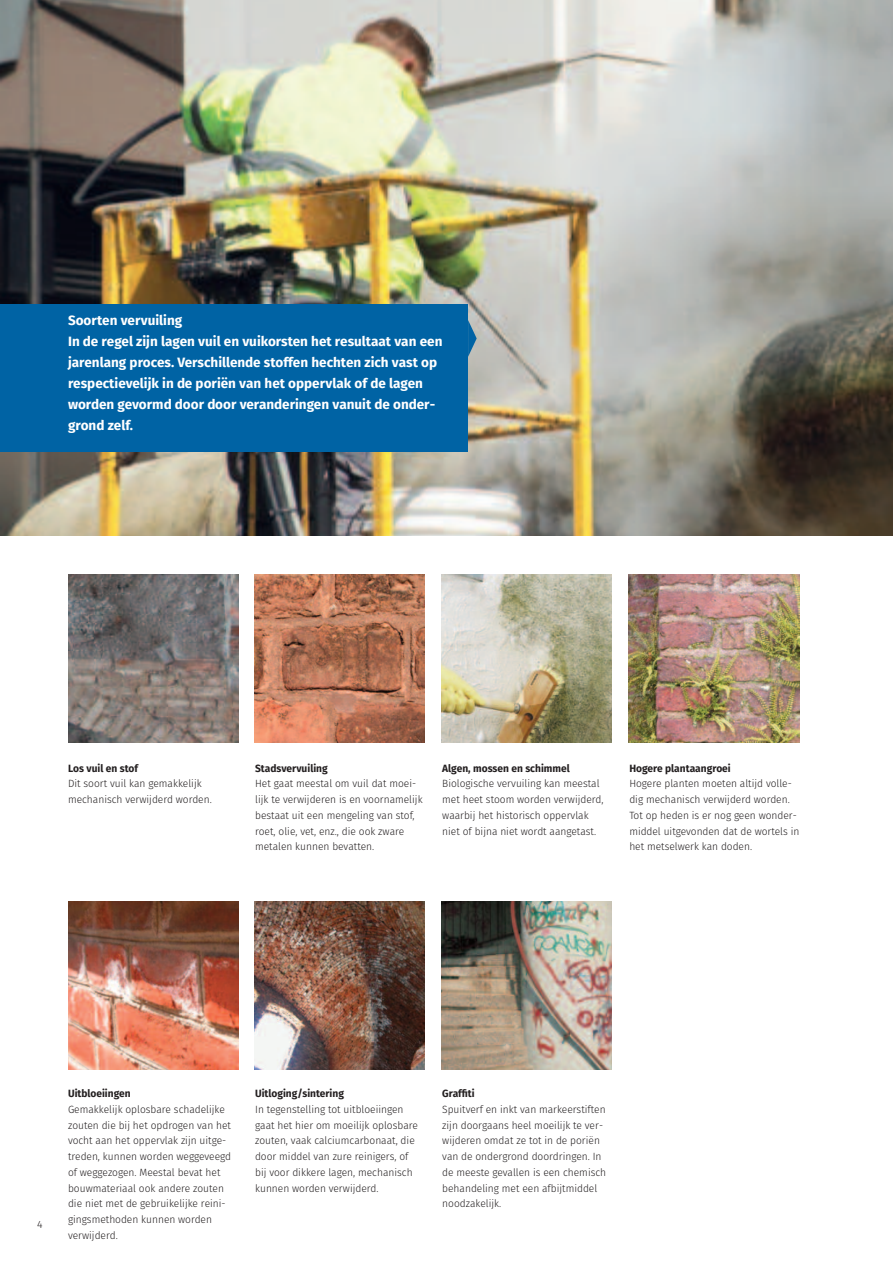
<style>
.page{position:relative;width:893px;height:1263px;background:#fff}
.page>*{position:absolute;margin:0;border:0;box-sizing:border-box;transform-origin:0 0}
.t1{font:700 13.5px/21px "Fira Sans";color:#fff}
.t2{font:300 10.5px/15.8px "Fira Sans";color:#231f20}
.t3{font:700 10.5px "Fira Sans";color:#231f20}
</style>
<div class="page">
<img style="left:0;top:0;width:893px;height:535px">
<div style="left:0;top:304px;width:468px;height:147px;background:#0063a4"></div>
<svg style="left:468px;top:320px;width:9px;height:37px"></svg>
<img style="left:68px;top:574px;width:170px;height:168px">
<img style="left:442px;top:574px;width:170px;height:168px">
<img style="left:629px;top:574px;width:170px;height:168px">
<img style="left:255px;top:574px;width:170px;height:168px">
<img style="left:68px;top:901px;width:170px;height:168px">
<img style="left:442px;top:901px;width:170px;height:168px">
<img style="left:255px;top:901px;width:170px;height:168px">
<p class="t1" style="left:68px;top:311px;width:376px">Soorten vervuiling<br>In de regel zijn lagen vuil en vuikorsten het resultaat van een jarenlang proces. Verschillende stoffen hechten zich vast op respectievelijk in de poriën van het oppervlak of de lagen worden gevormd door door veranderingen vanuit de onder&shy;grond zelf.</p>
<p class="t3" style="left:68px;top:761px;width:72px">Los vuil en stof</p>
<p class="t2" style="left:68px;top:777px;width:145px">Dit soort vuil kan gemakkelijk mechanisch verwijderd worden.</p>
<p class="t3" style="left:255px;top:761px;width:74px">Stadsvervuiling</p>
<p class="t2" style="left:255px;top:777px;width:169px">Het gaat meestal om vuil dat moei&shy;lijk te verwijderen is en voornamelijk bestaat uit een mengeling van stof, roet, olie, vet, enz., die ook zware metalen kunnen bevatten.</p>
<p class="t3" style="left:442px;top:761px;width:129px">Algen, mossen en schimmel</p>
<p class="t2" style="left:442px;top:777px;width:163px">Biologische vervuiling kan meestal met heet stoom worden verwijderd, waarbij het historisch oppervlak niet of bijna niet wordt aangetast.</p>
<p class="t3" style="left:629px;top:761px;width:103px">Hogere plantaangroei</p>
<p class="t2" style="left:629px;top:777px;width:172px">Hogere planten moeten altijd volle&shy;dig mechanisch verwijderd worden.<br>Tot op heden is er nog geen wonder&shy;middel uitgevonden dat de wortels in het metselwerk kan doden.</p>
<p class="t2" style="left:37px;top:1218px;width:7px">4</p>
<p class="t3" style="left:68px;top:1086px;width:64px">Uitbloeiingen</p>
<p class="t2" style="left:68px;top:1102px;width:165px">Gemakkelijk oplosbare schadelijke zouten die bij het opdrogen van het vocht aan het oppervlak zijn uitge&shy;treden, kunnen worden weggeveegd of weggezogen. Meestal bevat het bouwmateriaal ook andere zouten die niet met de gebruikelijke reini&shy;gingsmethoden kunnen worden verwijderd.</p>
<p class="t3" style="left:255px;top:1086px;width:90px">Uitloging/sintering</p>
<p class="t2" style="left:255px;top:1102px;width:164px">In tegenstelling tot uitbloeiingen gaat het hier om moeilijk oplosbare zouten, vaak calciumcarbonaat, die door middel van zure reinigers, of bij voor dikkere lagen, mechanisch kunnen worden verwijderd.</p>
<p class="t3" style="left:442px;top:1086px;width:34px">Graffiti</p>
<p class="t2" style="left:442px;top:1102px;width:165px">Spuitverf en inkt van markeerstiften zijn doorgaans heel moeilijk te ver&shy;wijderen omdat ze tot in de poriën van de ondergrond doordringen. In de meeste gevallen is een chemisch behandeling met een afbijtmiddel noodzakelijk.</p>
</div>
